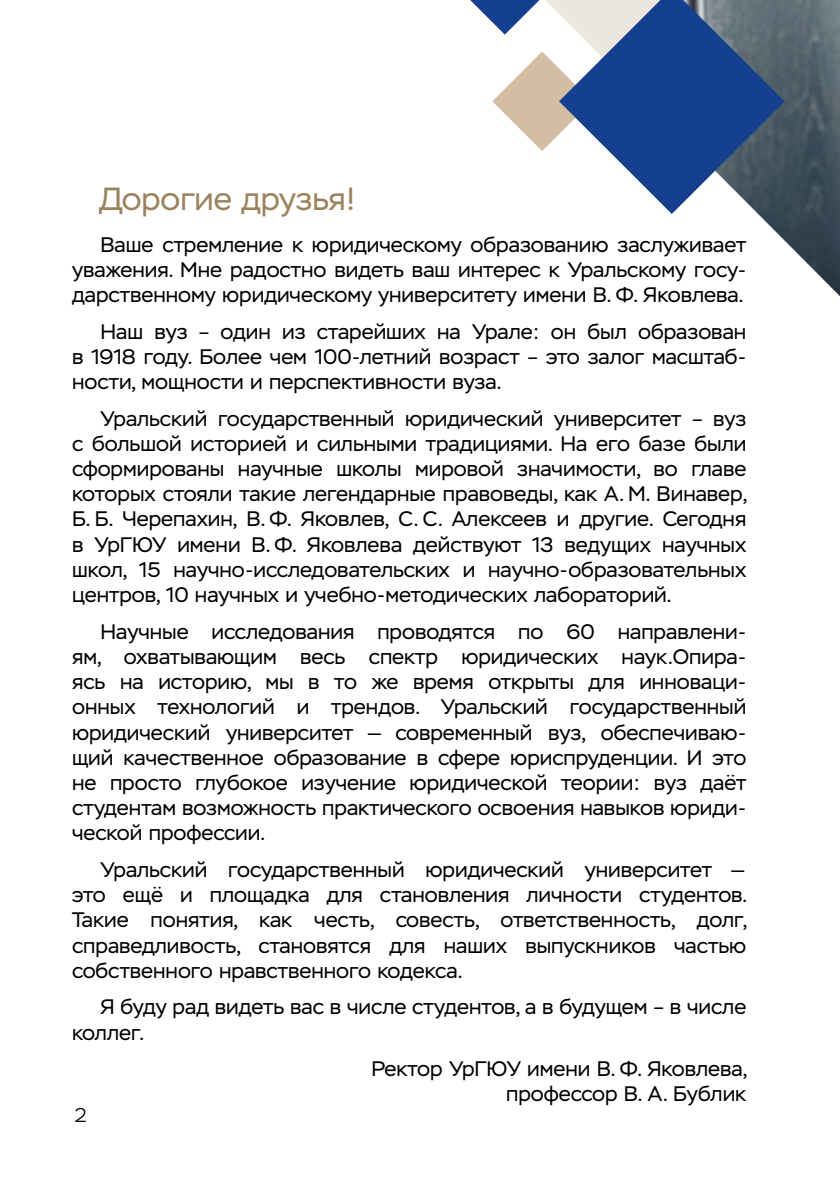
<style>
.page{position:relative;width:840px;height:1191px;background:#fff}
.page>*{position:absolute;margin:0;border:0;box-sizing:border-box;transform-origin:0 0}
.t1{font:32px "Stem";color:#9b825d}
.t2{font:21px/25.2px "Stem";color:#000;text-align:justify}
.t3{font:300 20px "Stem";color:#000}
</style>
<div class="page">
<img style="left:758px;top:0;width:81px;height:295px">
<svg style="left:470px;top:0;width:69px;height:35px"></svg>
<svg style="left:492px;top:52px;width:66px;height:99px"></svg>
<svg style="left:558px;top:0;width:226px;height:214px;fill:#153f8f"></svg>
<h1 class="t1" style="left:99px;top:180px;width:258px">Дорогие друзья!</h1>
<p class="t2" style="left:72px;top:232px;width:675px;text-indent:28px">Ваше стремление к юридическому образованию заслуживает уважения. Мне радостно видеть ваш интерес к Уральскому госу&shy;дарственному юридическому университету имени В. Ф. Яковлева.</p>
<p class="t2" style="left:72px;top:319px;width:675px;text-align:left;text-indent:28px">Наш вуз – один из старейших на Урале: он был образован в 1918 году. Более чем 100-летний возраст – это залог масштаб&shy;ности, мощности и перспективности вуза.</p>
<p class="t2" style="left:72px;top:406px;width:676px;text-indent:28px">Уральский государственный юридический университет – вуз с большой историей и сильными традициями. На его базе были сформированы научные школы мировой значимости, во главе которых стояли такие легендарные правоведы, как А. М. Винавер, Б. Б. Черепахин, В. Ф. Яковлев, С. С. Алексеев и другие. Сегодня в УрГЮУ имени В. Ф. Яковлева действуют 13 ведущих научных школ, 15 научно-исследовательских и научно-образовательных центров, 10 научных и учебно-методических лабораторий.</p>
<p class="t2" style="left:72px;top:619px;width:675px;text-indent:28px">Научные исследования проводятся по 60 направлени&shy;ям, охватывающим весь спектр юридических наук.Опира&shy;ясь на историю, мы в то же время открыты для инноваци&shy;онных технологий и трендов. Уральский государственный юридический университет — современный вуз, обеспечиваю&shy;щий качественное образование в сфере юриспруденции. И это не просто глубокое изучение юридической теории: вуз даёт студентам возможность практического освоения навыков юриди&shy;ческой профессии.</p>
<p class="t2" style="left:72px;top:857px;width:676px;text-indent:28px">Уральский государственный юридический университет — это ещё и площадка для становления личности студентов.<br>Такие понятия, как честь, совесть, ответственность, долг, справедливость, становятся для наших выпускников частью собственного нравственного кодекса.</p>
<p class="t2" style="left:72px;top:994px;width:675px;text-indent:28px">Я буду рад видеть вас в числе студентов, а в будущем – в числе коллег.</p>
<p class="t2" style="left:371px;top:1056px;width:377px;text-align:right">Ректор УрГЮУ имени В. Ф. Яковлева, профессор В. А. Бублик</p>
<p class="t3" style="left:75px;top:1104px;width:13px">2</p>
</div>
